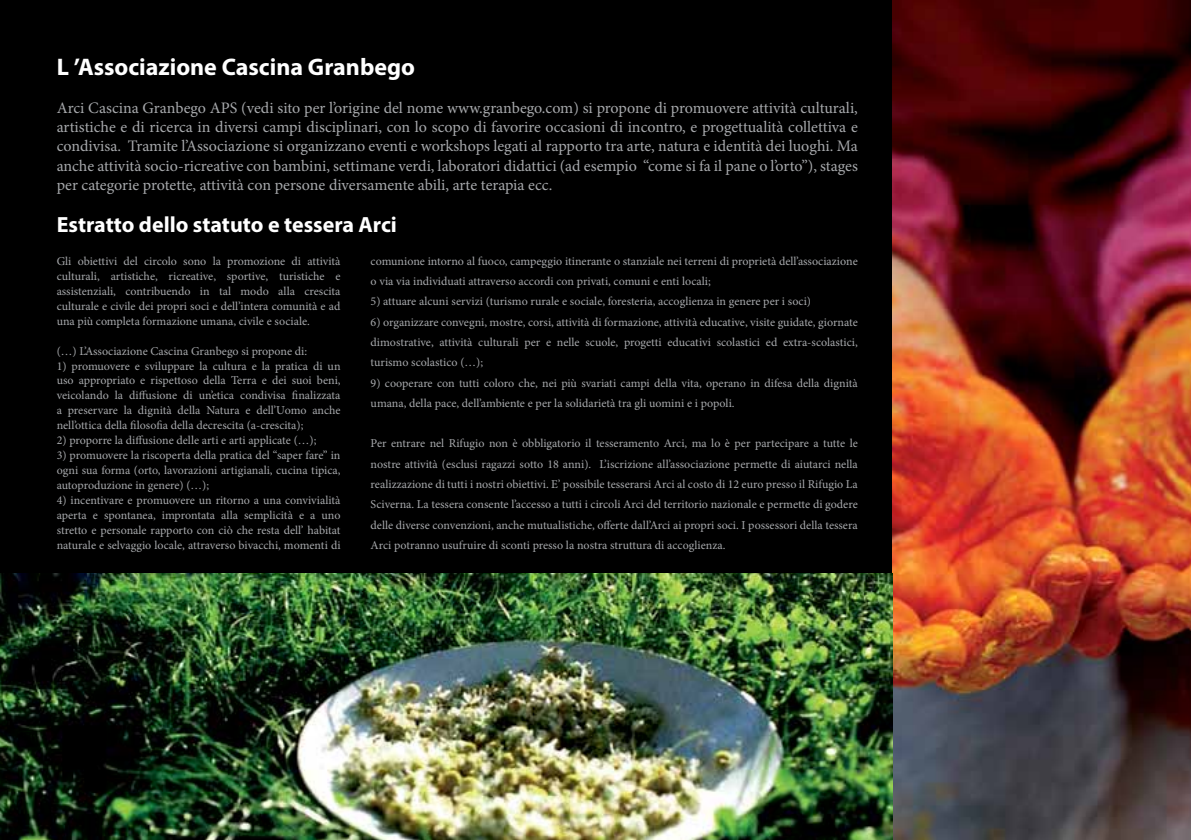
<style>
.page{position:relative;width:1191px;height:840px;background:#fff}
.page>*{position:absolute;margin:0;border:0;box-sizing:border-box;transform-origin:0 0}
.t1{font:700 24px "Myriad Pro";color:#fff}
.t2{font:700 22px "Myriad Pro";color:#fff}
.t3{font:16px/19.2px "Minion Pro";letter-spacing:-.005em;color:#a7a9ac;text-align:justify}
.t4{font:12px/15px "Minion Pro";color:#a7a9ac;text-align:justify}
</style>
<div class="page">
<div style="left:0;top:0;width:1191px;height:839px;background:#000"></div>
<img style="left:892px;top:0;width:299px;height:839px">
<img style="left:0;top:573px;width:892px;height:266px">
<h1 class="t1" style="left:57px;top:51px;width:360px">L ’Associazione Cascina Granbego</h1>
<p class="t3" style="left:57px;top:98px;width:802px">Arci Cascina Granbego APS (vedi sito per l’origine del nome www.granbego.com) si propone di promuovere attività culturali, artistiche e di ricerca in diversi campi disciplinari, con lo scopo di favorire occasioni di incontro, e progettualità collettiva e condivisa. Tramite l’Associazione si organizzano eventi e workshops legati al rapporto tra arte, natura e identità dei luoghi. Ma anche attività socio-ricreative con bambini, settimane verdi, laboratori didattici (ad esempio “come si fa il pane o l’orto”), stages per categorie protette, attività con persone diversamente abili, arte terapia ecc.</p>
<h2 class="t2" style="left:57px;top:210px;width:342px">Estratto dello statuto e tessera Arci</h2>
<p class="t4" style="left:57px;top:253px;width:285px">Gli obiettivi del circolo sono la promozione di attività culturali, artistiche, ricreative, sportive, turistiche e assistenziali, contribuendo in tal modo alla crescita culturale e civile dei propri soci e dell’intera comunità e ad una più completa formazione umana, civile e sociale.</p>
<p class="t4" style="left:57px;top:343px;width:252px">(…) L’Associazione Cascina Granbego si propone di:</p>
<p class="t4" style="left:57px;top:358px;width:285px">1) promuovere e sviluppare la cultura e la pratica di un uso appropriato e rispettoso della Terra e dei suoi beni, veicolando la diffusione di un’etica condivisa finalizzata a preservare la dignità della Natura e dell’Uomo anche nell’ottica della filosofia della decrescita (a-crescita);</p>
<p class="t4" style="left:57px;top:433px;width:261px">2) proporre la diffusione delle arti e arti applicate (…);</p>
<p class="t4" style="left:57px;top:447px;width:285px">3) promuovere la riscoperta della pratica del “saper fare” in ogni sua forma (orto, lavorazioni artigianali, cucina tipica, autoproduzione in genere) (…);</p>
<p class="t4" style="left:57px;top:492px;width:285px">4) incentivare e promuovere un ritorno a una convivialità aperta e spontanea, improntata alla semplicità e a uno stretto e personale rapporto con ciò che resta dell’ habitat naturale e selvaggio locale, attraverso bivacchi, momenti di</p>
<p class="t4" style="left:370px;top:251px;width:488px;line-height:20.2px">comunione intorno al fuoco, campeggio itinerante o stanziale nei terreni di proprietà dell’associazione o via via individuati attraverso accordi con privati, comuni e enti locali;</p>
<p class="t4" style="left:370px;top:294px;width:442px">5) attuare alcuni servizi (turismo rurale e sociale, foresteria, accoglienza in genere per i soci)</p>
<p class="t4" style="left:370px;top:311px;width:489px;line-height:20.2px">6) organizzare convegni, mostre, corsi, attività di formazione, attività educative, visite guidate, giornate dimostrative, attività culturali per e nelle scuole, progetti educativi scolastici ed extra-scolastici, turismo scolastico (…);</p>
<p class="t4" style="left:370px;top:372px;width:488px;line-height:20.2px">9) cooperare con tutti coloro che, nei più svariati campi della vita, operano in difesa della dignità umana, della pace, dell’ambiente e per la solidarietà tra gli uomini e i popoli.</p>
<p class="t4" style="left:370px;top:433px;width:489px;line-height:20.2px">Per entrare nel Rifugio non è obbligatorio il tesseramento Arci, ma lo è per partecipare a tutte le nostre attività (esclusi ragazzi sotto 18 anni). L’iscrizione all’associazione permette di aiutarci nella realizzazione di tutti i nostri obiettivi. E’ possibile tesserarsi Arci al costo di 12 euro presso il Rifugio La Sciverna. La tessera consente l’accesso a tutti i circoli Arci del territorio nazionale e permette di godere delle diverse convenzioni, anche mutualistiche, offerte dall’Arci ai propri soci. I possessori della tessera Arci potranno usufruire di sconti presso la nostra struttura di accoglienza.</p>
</div>
